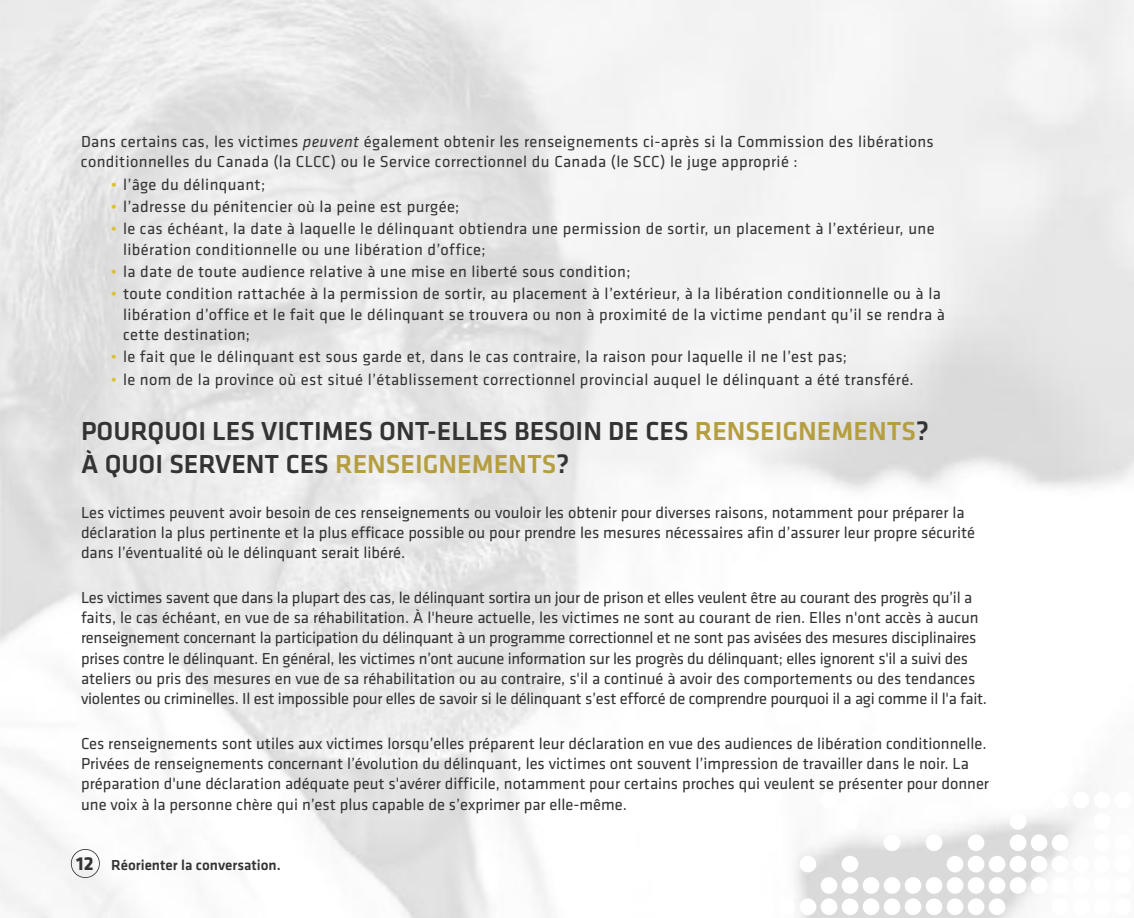
<style>
.page{position:relative;width:1134px;height:918px;background:#fff}
.page>*{position:absolute;margin:0;border:0;box-sizing:border-box;transform-origin:0 0}
.t1{font:500 27px/33px "Klavika";color:#333}
.t2{font:16.5px/20.2px "Klavika";color:#333}
.t3{font:16.5px/20.2px "Klavika";letter-spacing:.02em;color:#333}
.t4{font:500 15px "Klavika";color:#333}
.s1{font-style:italic}
.s2{color:#dcc02e}
.s3{color:#b59e3f}
.s4{font-weight:700;font-size:19.5px}
</style>
<div class="page">
<img style="left:0;top:0;width:1134px;height:918px">
<svg style="left:577px;top:792px;width:557px;height:126px"></svg>
<div style="left:71px;top:849px;width:29px;height:29px;border:2px solid #333;border-radius:50%"></div>
<p class="t3" style="left:81px;top:133px;width:854px">Dans certains cas, les victimes <span class="s1">peuvent</span> également obtenir les renseignements ci-après si la Commission des libérations conditionnelles du Canada (la CLCC) ou le Service correctionnel du Canada (le SCC) le juge approprié :</p>
<p class="t3" style="left:111px;top:176px;width:156px"><span class="s2">•</span> l’âge du délinquant;</p>
<p class="t3" style="left:111px;top:198px;width:350px"><span class="s2">•</span> l’adresse du pénitencier où la peine est purgée;</p>
<p class="t3" style="left:123px;top:220px;width:813px;text-indent:-12px"><span class="s2">•</span> le cas échéant, la date à laquelle le délinquant obtiendra une permission de sortir, un placement à l’extérieur, une libération conditionnelle ou une libération d’office;</p>
<p class="t3" style="left:111px;top:263px;width:521px"><span class="s2">•</span> la date de toute audience relative à une mise en liberté sous condition;</p>
<p class="t3" style="left:123px;top:285px;width:823px;text-indent:-12px"><span class="s2">•</span> toute condition rattachée à la permission de sortir, au placement à l’extérieur, à la libération conditionnelle ou à la libération d’office et le fait que le délinquant se trouvera ou non à proximité de la victime pendant qu’il se rendra à cette destination;</p>
<p class="t3" style="left:111px;top:348px;width:738px"><span class="s2">•</span> le fait que le délinquant est sous garde et, dans le cas contraire, la raison pour laquelle il ne l’est pas;</p>
<p class="t3" style="left:111px;top:370px;width:805px"><span class="s2">•</span> le nom de la province où est situé l’établissement correctionnel provincial auquel le délinquant a été transféré.</p>
<h1 class="t1" style="left:81px;top:417px;width:850px">POURQUOI LES VICTIMES ONT-ELLES BESOIN DE CES <span class="s3">RENSEIGNEMENTS</span>?<br>À QUOI SERVENT CES <span class="s3">RENSEIGNEMENTS</span>?</h1>
<p class="t2" style="left:81px;top:503px;width:896px">Les victimes peuvent avoir besoin de ces renseignements ou vouloir les obtenir pour diverses raisons, notamment pour préparer la déclaration la plus pertinente et la plus efficace possible ou pour prendre les mesures nécessaires afin d’assurer leur propre sécurité dans l’éventualité où le délinquant serait libéré.</p>
<p class="t2" style="left:81px;top:589px;width:908px">Les victimes savent que dans la plupart des cas, le délinquant sortira un jour de prison et elles veulent être au courant des progrès qu’il a faits, le cas échéant, en vue de sa réhabilitation. À l'heure actuelle, les victimes ne sont au courant de rien. Elles n'ont accès à aucun renseignement concernant la participation du délinquant à un programme correctionnel et ne sont pas avisées des mesures disciplinaires prises contre le délinquant. En général, les victimes n’ont aucune information sur les progrès du délinquant; elles ignorent s'il a suivi des ateliers ou pris des mesures en vue de sa réhabilitation ou au contraire, s'il a continué à avoir des comportements ou des tendances violentes ou criminelles. Il est impossible pour elles de savoir si le délinquant s’est efforcé de comprendre pourquoi il a agi comme il l'a fait.</p>
<p class="t2" style="left:81px;top:735px;width:909px">Ces renseignements sont utiles aux victimes lorsqu’elles préparent leur déclaration en vue des audiences de libération conditionnelle.<br>Privées de renseignements concernant l’évolution du délinquant, les victimes ont souvent l’impression de travailler dans le noir. La préparation d'une déclaration adéquate peut s'avérer difficile, notamment pour certains proches qui veulent se présenter pour donner une voix à la personne chère qui n’est plus capable de s’exprimer par elle-même.</p>
<p class="t4" style="left:76px;top:860px;width:206px"><span class="s4">12</span> Réorienter la conversation.</p>
</div>
